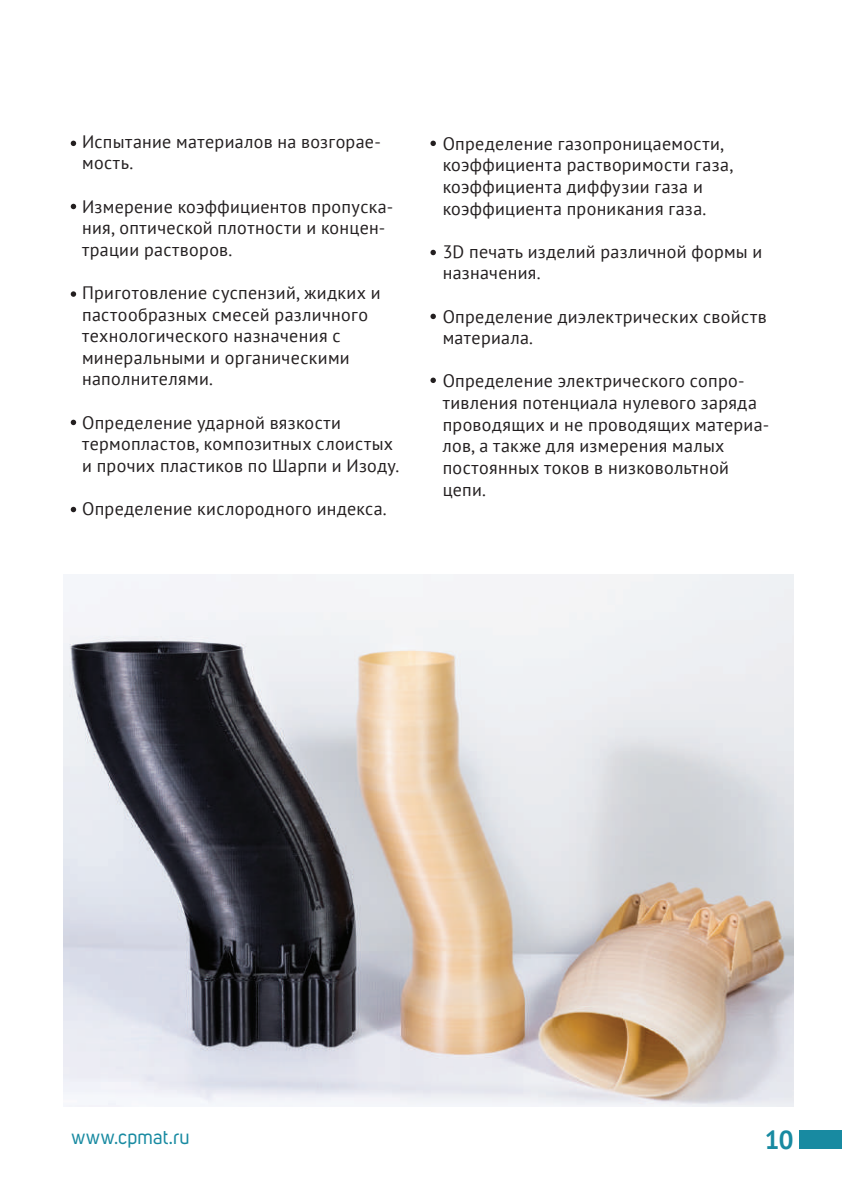
<style>
.page{position:relative;width:842px;height:1191px;background:#fff}
.page>*{position:absolute;margin:0;border:0;box-sizing:border-box;transform-origin:0 0}
.t1{font:700 26px "PT Sans";color:#188aa1}
.t2{font:20px "Uni Sans";letter-spacing:.015em;color:#188aa1}
.t3{font:18px/21.6px "PT Sans";letter-spacing:.02em;color:#231f20}
</style>
<div class="page">
<div style="left:799px;top:1130px;width:42px;height:18px;background:#188aa1"></div>
<img style="left:63px;top:574px;width:730px;height:532px">
<svg style="left:71px;top:141px;width:5px;height:5px"></svg>
<svg style="left:430px;top:141px;width:6px;height:5px"></svg>
<svg style="left:430px;top:250px;width:6px;height:5px"></svg>
<svg style="left:430px;top:314px;width:6px;height:5px"></svg>
<svg style="left:430px;top:377px;width:6px;height:6px"></svg>
<svg style="left:71px;top:204px;width:5px;height:5px"></svg>
<svg style="left:71px;top:291px;width:5px;height:6px"></svg>
<svg style="left:71px;top:420px;width:5px;height:5px"></svg>
<svg style="left:71px;top:507px;width:5px;height:5px"></svg>
<p class="t3" style="left:82px;top:130px;width:300px">Испытание материалов на возгорае&shy;мость.</p>
<p class="t3" style="left:82px;top:195px;width:313px">Измерение коэффициентов пропуска&shy;ния, оптической плотности и концен&shy;трации растворов.</p>
<p class="t3" style="left:82px;top:281px;width:300px">Приготовление суспензий, жидких и пастообразных смесей различного технологического назначения с минеральными и органическими наполнителями.</p>
<p class="t3" style="left:82px;top:411px;width:319px">Определение ударной вязкости термопластов, композитных слоистых и прочих пластиков по Шарпи и Изоду.</p>
<p class="t3" style="left:82px;top:497px;width:306px">Определение кислородного индекса.</p>
<p class="t3" style="left:443px;top:132px;width:292px">Определение газопроницаемости, коэффициента растворимости газа, коэффициента диффузии газа и коэффициента проникания газа.</p>
<p class="t3" style="left:443px;top:240px;width:321px">3D печать изделий различной формы и назначения.</p>
<p class="t3" style="left:443px;top:305px;width:325px">Определение диэлектрических свойств материала.</p>
<p class="t3" style="left:443px;top:370px;width:328px">Определение электрического сопро&shy;тивления потенциала нулевого заряда проводящих и не проводящих материа&shy;лов, а также для измерения малых постоянных токов в низковольтной цепи.</p>
<p class="t2" style="left:71px;top:1125px;width:120px">www.cpmat.ru</p>
<h1 class="t1" style="left:765px;top:1122px;width:30px">10</h1>
</div>
